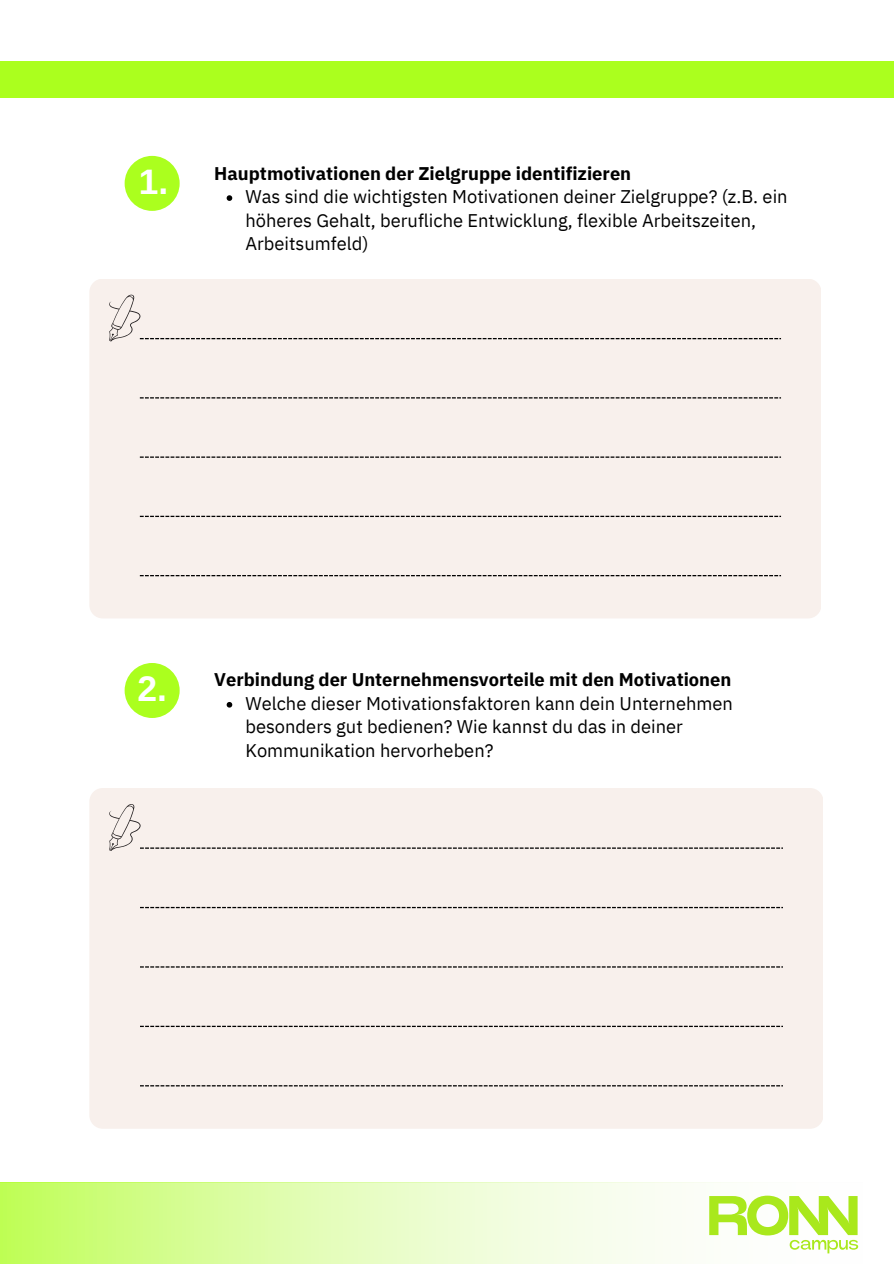
<style>
.page{position:relative;width:894px;height:1264px;background:#fff}
.page>*{position:absolute;margin:0;border:0;box-sizing:border-box;transform-origin:0 0}
.t1{font:700 35.4px "Arimo";color:#fff}
.t2{font:18.3px/23.7px "IBM Plex Sans";color:#000}
.t3{font:700 18.3px "IBM Plex Sans";color:#000}
</style>
<div class="page">
<svg style="left:0;top:1182px;width:859px;height:81px"></svg>
<div style="left:0;top:61px;width:893px;height:36px;background:#abff1e"></div>
<div style="left:125px;top:156px;width:55px;height:55px;background:#abff1e;border-radius:50%"></div>
<div style="left:125px;top:663px;width:55px;height:55px;background:#abff1e;border-radius:50%"></div>
<div style="left:89px;top:788px;width:733px;height:340px;background:#f8f0ec;border-radius:13px"></div>
<svg style="left:109px;top:804px;width:673px;height:47px"></svg>
<svg style="left:140px;top:906px;width:642px;height:2px"></svg>
<svg style="left:140px;top:966px;width:642px;height:1px"></svg>
<svg style="left:140px;top:1025px;width:642px;height:2px"></svg>
<svg style="left:140px;top:1085px;width:642px;height:1px"></svg>
<div style="left:89px;top:279px;width:731px;height:339px;background:#f8f0ec;border-radius:13px"></div>
<svg style="left:109px;top:294px;width:671px;height:47px"></svg>
<svg style="left:140px;top:397px;width:640px;height:1px"></svg>
<svg style="left:140px;top:456px;width:640px;height:2px"></svg>
<svg style="left:140px;top:516px;width:640px;height:1px"></svg>
<svg style="left:140px;top:575px;width:640px;height:1px"></svg>
<svg style="left:709px;top:1195px;width:148px;height:58px"></svg>
<svg style="left:226px;top:195px;width:6px;height:6px"></svg>
<svg style="left:226px;top:702px;width:6px;height:5px"></svg>
<h2 class="t1" style="left:139px;top:162px;width:31px">1.</h2>
<p class="t3" style="left:214px;top:161px;width:418px">Hauptmotivationen der Zielgruppe identifizieren</p>
<p class="t2" style="left:245px;top:184px;width:543px">Was sind die wichtigsten Motivationen deiner Zielgruppe? (z.B. ein höheres Gehalt, berufliche Entwicklung, flexible Arbeitszeiten,<br>Arbeitsumfeld)</p>
<h1 class="t1" style="left:137px;top:668px;width:31px">2.</h1>
<h1 class="t3" style="left:214px;top:667px;width:518px">Verbindung der Unternehmensvorteile mit den Motivationen</h1>
<h2 class="t2" style="left:245px;top:691px;width:489px">Welche dieser Motivationsfaktoren kann dein Unternehmen besonders gut bedienen? Wie kannst du das in deiner<br>Kommunikation hervorheben?</h2>
</div>
